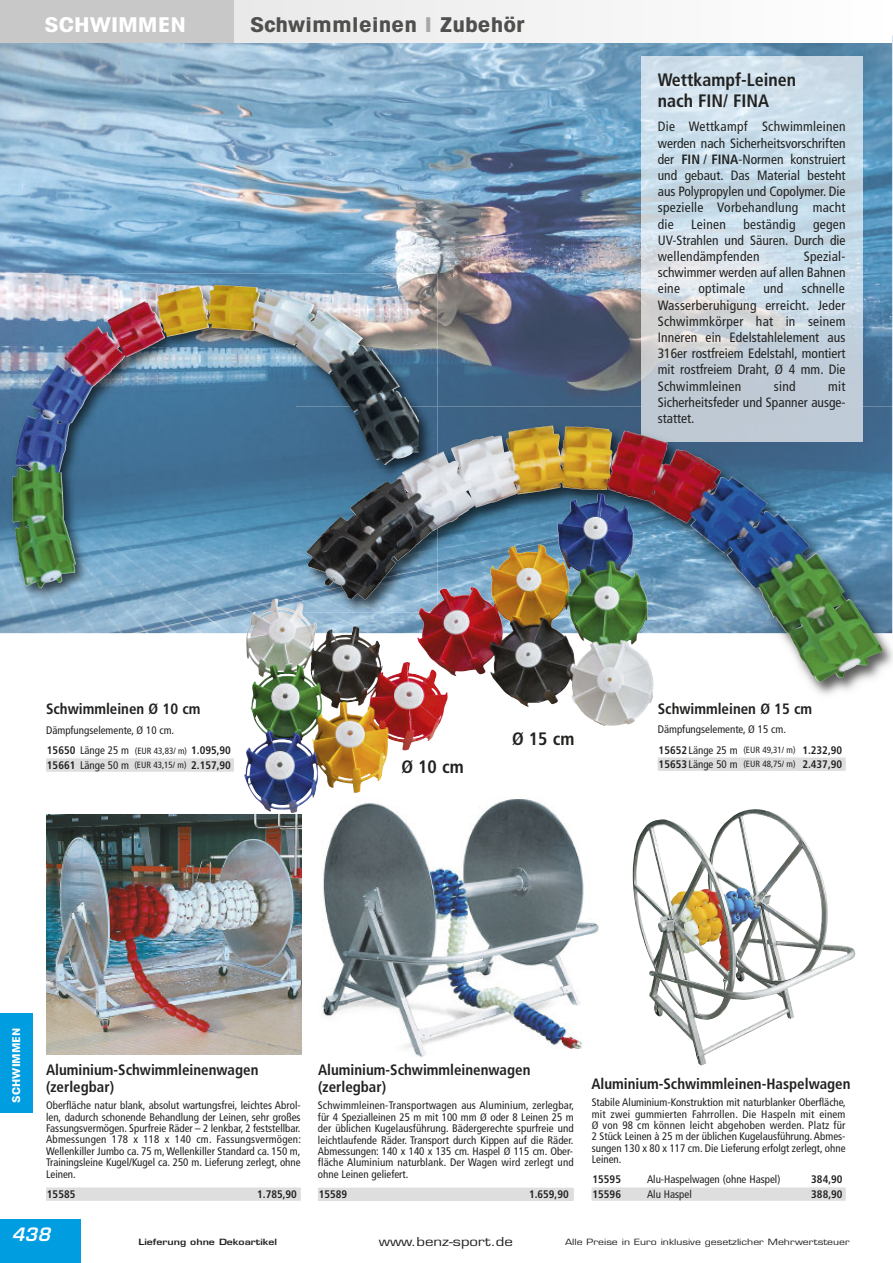
<style>
.page{position:relative;width:893px;height:1263px;background:#fff}
.page>*{position:absolute;margin:0;border:0;box-sizing:border-box;transform-origin:0 0}
.t1{font:700 condensed 20.4px "Avant Garde";color:#4f4f4e;scale:1.25 1}
.t2{font:700 condensed 20.4px "Avant Garde";color:#fff;scale:1.25 1}
.t3{font:700 condensed 18px/21.6px "Frutiger";color:#222221}
.t4{font:italic 600 18px "Eurostile";color:#fff}
.t5{font:700 condensed 15px/17.1px "Frutiger";color:#222221}
.t6{font:condensed 13.5px/16.2px "Frutiger";color:#222221;text-align:justify}
.t7{font:condensed 13.5px "Frutiger";letter-spacing:.02em;color:#222221}
.t8{font:12px "Eurostile";color:#222221;scale:1.25 1}
.t9{font:condensed 10.95px/11.4px "Frutiger";color:#222221;text-align:justify}
.t10{font:700 condensed 10.95px "Frutiger";color:#222221}
.t11{font:700 condensed 10.8px "Avant Garde";color:#fff;scale:1.25 1}
.t12{font:8.4px "Eurostile";color:#222221;scale:1.25 1}
.t13{font:600 8.4px "Eurostile";color:#222221;scale:1.25 1}
.s1{color:#a7a7a6}
.s2{font-weight:700}
.s3{font-size:9px}
.s4{font-weight:400}
.s5{font-weight:400;font-size:9px}
</style>
<div class="page">
<img style="left:0;top:43px;width:892px;height:590px">
<div style="left:0;top:1219px;width:81px;height:44px;background:#009de0"></div>
<div style="left:234px;top:0;width:658px;height:43px;background:#f4f4f4"></div>
<div style="left:0;top:0;width:234px;height:43px;background:#c8c8c8"></div>
<div style="left:0;top:1013px;width:33px;height:100px;background:#009de0"></div>
<img style="left:47px;top:815px;width:255px;height:240px">
<img style="left:322px;top:799px;width:277px;height:259px">
<img style="left:633px;top:809px;width:223px;height:256px">
<img style="left:642px;top:57px;width:220px;height:349px">
<img style="left:382px;top:406px;width:511px;height:368px">
<img style="left:892px;top:406px;width:1px;height:228px">
<img style="left:382px;top:425px;width:500px;height:233px">
<img style="left:0;top:274px;width:437px;height:339px">
<img style="left:306px;top:454px;width:131px;height:145px">
<img style="left:12px;top:285px;width:351px;height:296px">
<img style="left:417px;top:493px;width:231px;height:146px">
<img style="left:244px;top:599px;width:138px;height:213px">
<div style="left:46px;top:1187px;width:255px;height:12px;background:#dedede"></div>
<div style="left:46px;top:1189px;width:255px;height:12px;background:#dedede"></div>
<div style="left:318px;top:1187px;width:256px;height:13px;background:#dedede"></div>
<div style="left:318px;top:1189px;width:256px;height:12px;background:#dedede"></div>
<div style="left:592px;top:1187px;width:253px;height:12px;background:#ececec"></div>
<div style="left:592px;top:1188px;width:253px;height:13px;background:#dedede"></div>
<div style="left:46px;top:758px;width:188px;height:12px;background:#eaeaea"></div>
<div style="left:46px;top:759px;width:188px;height:13px;background:#dedede"></div>
<div style="left:658px;top:743px;width:187px;height:12px;background:#fff"></div>
<div style="left:658px;top:744px;width:187px;height:12px;background:#fff"></div>
<div style="left:658px;top:757px;width:187px;height:13px;background:#dedede"></div>
<div style="left:658px;top:759px;width:187px;height:12px;background:#dedede"></div>
<h1 class="t2" style="left:45px;top:17px;width:115px">SCHWIMMEN</h1>
<h1 class="t1" style="left:250px;top:17px;width:221px">Schwimmleinen <span class="s1">I</span> Zubehör</h1>
<h2 class="t3" style="left:658px;top:70px;width:140px">Wettkampf-Leinen nach FIN/ FINA</h2>
<p class="t6" style="left:658px;top:120px;width:189px">Die Wettkampf Schwimmleinen werden nach Sicherheitsvorschriften der <span class="s2">FIN</span> / <span class="s2">FINA</span>-Normen konstruiert und gebaut. Das Material besteht aus Polypropylen und Copolymer. Die spezielle Vorbehandlung macht die</p>
<p class="t6" style="left:691px;top:217px;width:36px">Leinen</p>
<p class="t7" style="left:743px;top:218px;width:54px">beständig</p>
<p class="t6" style="left:658px;top:217px;width:189px;text-indent:155px">gegen UV-Strahlen und Säuren. Durch die wellendämpfenden</p>
<p class="t6" style="left:658px;top:249px;width:189px;text-indent:146px">Spezial&shy;schwimmer werden auf allen Bahnen eine</p>
<p class="t6" style="left:658px;top:282px;width:189px;text-indent:144px">schnelle Wasserberuhigung erreicht. Jeder Schwimmkörper hat in seinem Inneren ein Edelstahlelement aus 316er rostfreiem Edelstahl, montiert mit rostfreiem Draht, Ø 4 mm. Die Schwimmleinen</p>
<p class="t7" style="left:698px;top:283px;width:48px">optimale</p>
<p class="t6" style="left:763px;top:282px;width:21px">und</p>
<p class="t6" style="left:774px;top:379px;width:23px">sind</p>
<p class="t6" style="left:658px;top:379px;width:189px;text-indent:170px">mit Sicherheitsfeder und Spanner ausge&shy;stattet.</p>
<h3 class="t5" style="left:46px;top:702px;width:156px">Schwimmleinen Ø 10 cm</h3>
<p class="t9" style="left:46px;top:721px;width:186px;line-height:20.2px">Dämpfungselemente, Ø 10 cm.<br><span class="s2">15650</span> Länge 25 m <span class="s3">(EUR 43,83/ m)</span> <span class="s2">1.095,90</span></p>
<p class="t10" style="left:47px;top:760px;width:186px">15661 <span class="s4">Länge 50 m</span> <span class="s5">(EUR 43,15/ m)</span> 2.157,90</p>
<h2 class="t3" style="left:401px;top:758px;width:64px">Ø 10 cm</h2>
<h2 class="t3" style="left:512px;top:729px;width:64px">Ø 15 cm</h2>
<h3 class="t5" style="left:658px;top:702px;width:156px">Schwimmleinen Ø 15 cm</h3>
<p class="t9" style="left:658px;top:720px;width:186px;line-height:20.2px">Dämpfungselemente, Ø 15 cm.<br><span class="s2">15652</span> Länge 25 m <span class="s3">(EUR 49,31/ m)</span> <span class="s2">1.232,90</span></p>
<p class="t10" style="left:659px;top:760px;width:185px">15653 <span class="s4">Länge 50 m</span> <span class="s5">(EUR 48,75/ m)</span> 2.437,90</p>
<p class="t11" style="left:12px;top:1102px;width:61px;rotate:-90deg">SCHWIMMEN</p>
<h3 class="t5" style="left:46px;top:1062px;width:214px">Aluminium-Schwimmleinenwagen (zerlegbar)</h3>
<p class="t9" style="left:46px;top:1100px;width:256px">Oberfläche natur blank, absolut wartungsfrei, leichtes Abrol&shy;len, dadurch schonende Behandlung der Leinen, sehr großes Fassungsvermögen. Spurfreie Räder – 2 lenkbar, 2 feststellbar.<br>Abmessungen 178 x 118 x 140 cm. Fassungsvermögen:<br>Wellenkiller Jumbo ca. 75 m,Wellenkiller Standard ca. 150 m, Trainingsleine Kugel/Kugel ca. 250 m. Lieferung zerlegt, ohne Leinen.</p>
<p class="t10" style="left:47px;top:1190px;width:30px">15585</p>
<p class="t10" style="left:257px;top:1190px;width:41px">1.785,90</p>
<h3 class="t5" style="left:318px;top:1063px;width:214px">Aluminium-Schwimmleinenwagen (zerlegbar)</h3>
<p class="t9" style="left:318px;top:1101px;width:258px">Schwimmleinen-Transportwagen aus Aluminium, zerlegbar, für 4 Spezialleinen 25 m mit 100 mm Ø oder 8 Leinen 25 m der üblichen Kugelausführung. Bädergerechte spurfreie und leichtlaufende Räder. Transport durch Kippen auf die Räder.<br>Abmessungen: 140 x 140 x 135 cm. Haspel Ø 115 cm. Ober&shy;fläche Aluminium naturblank. Der Wagen wird zerlegt und ohne Leinen geliefert.</p>
<p class="t10" style="left:319px;top:1190px;width:30px">15589</p>
<p class="t10" style="left:529px;top:1190px;width:41px">1.659,90</p>
<h3 class="t5" style="left:591px;top:1076px;width:261px">Aluminium-Schwimmleinen-Haspelwagen</h3>
<p class="t9" style="left:592px;top:1097px;width:256px">Stabile Aluminium-Konstruktion mit naturblanker Oberfläche, mit zwei gummierten Fahrrollen. Die Haspeln mit einem Ø von 98 cm können leicht abgehoben werden. Platz für 2 Stück Leinen à 25 m der üblichen Kugelausführung. Abmes&shy;sungen 130 x 80 x 117 cm. Die Lieferung erfolgt zerlegt, ohne Leinen.</p>
<p class="t10" style="left:593px;top:1175px;width:30px">15595</p>
<p class="t9" style="left:647px;top:1175px;width:135px">Alu-Haspelwagen (ohne Haspel)</p>
<p class="t10" style="left:811px;top:1175px;width:33px">384,90</p>
<p class="t10" style="left:593px;top:1189px;width:30px">15596</p>
<p class="t9" style="left:647px;top:1189px;width:46px">Alu Haspel</p>
<p class="t10" style="left:811px;top:1189px;width:33px">388,90</p>
<h2 class="t4" style="left:12px;top:1228px;width:40px">438</h2>
<p class="t13" style="left:138px;top:1239px;width:112px">Lieferung ohne Dekoartikel</p>
<p class="t8" style="left:379px;top:1237px;width:109px">www.benz-sport.de</p>
<p class="t12" style="left:565px;top:1239px;width:229px">Alle Preise in Euro inklusive gesetzlicher Mehrwertsteuer</p>
</div>
